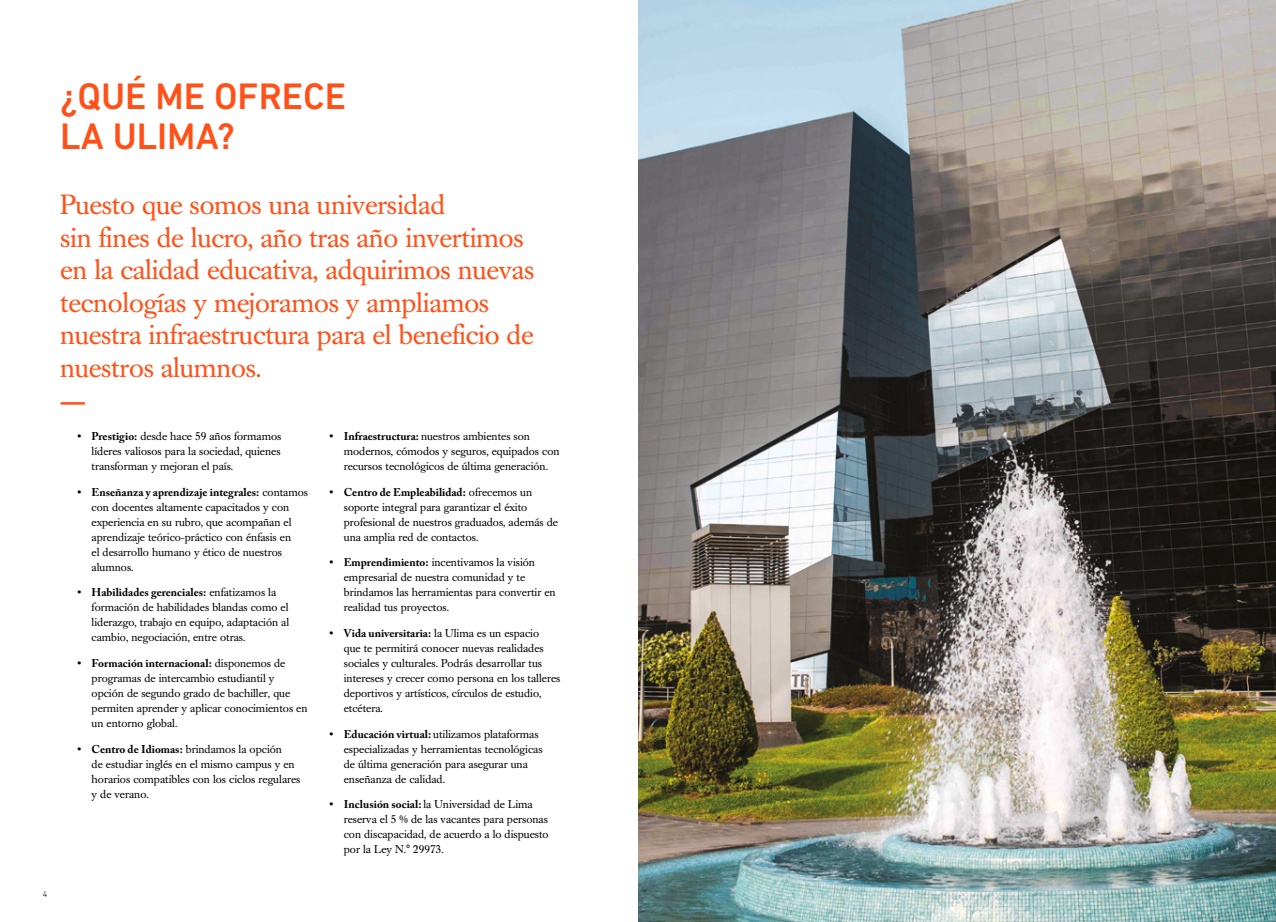
<style>
.page{position:relative;width:1276px;height:922px;background:#fff}
.page>*{position:absolute;margin:0;border:0;box-sizing:border-box;transform-origin:0 0}
.t1{font:500 37.5px/40px "DIN Next LT Pro";color:#ff5117}
.t2{font:27.5px/32.5px "Caslon Book BE";letter-spacing:-.01em;color:#ff5117}
.t3{font:11.25px/15px "Caslon Book BE";color:#000}
.t4{font:700 11.25px "Adobe Caslon Pro";color:#000}
.t5{font:300 8.75px "DIN Next LT Pro";color:#000}
.s1{font-family:"Adobe Caslon Pro";font-weight:700}
.s2{font-family:"Caslon Book BE";font-weight:400}
</style>
<div class="page">
<img style="left:638px;top:0;width:638px;height:921px">
<hr style="left:61px;top:402px;width:24px;height:2px;background:#ff5117">
<h1 class="t1" style="left:60px;top:76px;width:287px">¿QUÉ ME OFRECE<br>LA ULIMA?</h1>
<h2 class="t2" style="left:60px;top:189px;width:475px">Puesto que somos una universidad<br>sin fines de lucro, año tras año invertimos en la calidad educativa, adquirimos nuevas tecnologías y mejoramos y ampliamos nuestra infraestructura para el beneficio de nuestros alumnos.</h2>
<p class="t5" style="left:43px;top:888px;width:6px">4</p>
<p class="t3" style="left:92px;top:429px;width:191px;text-align:justify;text-indent:-14px"><span class="s1">• Prestigio:</span> desde hace 59 años formamos líderes valiosos para la sociedad, quienes transforman y mejoran el país.</p>
<p class="t4" style="left:77px;top:485px;width:232px">• Enseñanza y aprendizaje integrales: <span class="s2">contamos</span></p>
<p class="t3" style="left:92px;top:499px;width:201px">con docentes altamente capacitados y con experiencia en su rubro, que acompañan el aprendizaje teórico-práctico con énfasis en el desarrollo humano y ético de nuestros alumnos.</p>
<p class="t4" style="left:77px;top:586px;width:200px">• Habilidades gerenciales: <span class="s2">enfatizamos la</span></p>
<p class="t3" style="left:92px;top:600px;width:199px;text-align:justify">formación de habilidades blandas como el liderazgo, trabajo en equipo, adaptación al cambio, negociación, entre otras.</p>
<p class="t4" style="left:77px;top:656px;width:209px">• Formación internacional: <span class="s2">disponemos de</span></p>
<p class="t3" style="left:92px;top:671px;width:217px">programas de intercambio estudiantil y opción de segundo grado de bachiller, que permiten aprender y aplicar conocimientos en un entorno global.</p>
<p class="t4" style="left:77px;top:742px;width:206px">• Centro de Idiomas: <span class="s2">brindamos la opción</span></p>
<p class="t3" style="left:92px;top:756px;width:210px">de estudiar inglés en el mismo campus y en horarios compatibles con los ciclos regulares y de verano.</p>
<p class="t3" style="left:344px;top:429px;width:217px;text-indent:-14px"><span class="s1">• Infraestructura:</span> nuestros ambientes son modernos, cómodos y seguros, equipados con recursos tecnológicos de última generación.</p>
<p class="t4" style="left:330px;top:485px;width:204px">• Centro de Empleabilidad: <span class="s2">ofrecemos un</span></p>
<p class="t3" style="left:344px;top:499px;width:216px">soporte integral para garantizar el éxito profesional de nuestros graduados, además de una amplia red de contactos.</p>
<p class="t3" style="left:344px;top:555px;width:213px;text-indent:-14px"><span class="s1">• Emprendimiento:</span> incentivamos la visión empresarial de nuestra comunidad y te brindamos las herramientas para convertir en realidad tus proyectos.</p>
<p class="t4" style="left:330px;top:626px;width:211px">• Vida universitaria: <span class="s2">la Ulima es un espacio</span></p>
<p class="t3" style="left:344px;top:640px;width:218px">que te permitirá conocer nuevas realidades sociales y culturales. Podrás desarrollar tus intereses y crecer como persona en los talleres deportivos y artísticos, círculos de estudio, etcétera.</p>
<p class="t3" style="left:344px;top:726px;width:200px;text-indent:-14px"><span class="s1">• Educación virtual:</span> utilizamos plataformas especializadas y herramientas tecnológicas de última generación para asegurar una enseñanza de calidad.</p>
<p class="t3" style="left:344px;top:797px;width:206px;text-indent:-14px"><span class="s1">• Inclusión social:</span> la Universidad de Lima reserva el 5 % de las vacantes para personas con discapacidad, de acuerdo a lo dispuesto por la Ley N.° 29973.</p>
</div>
